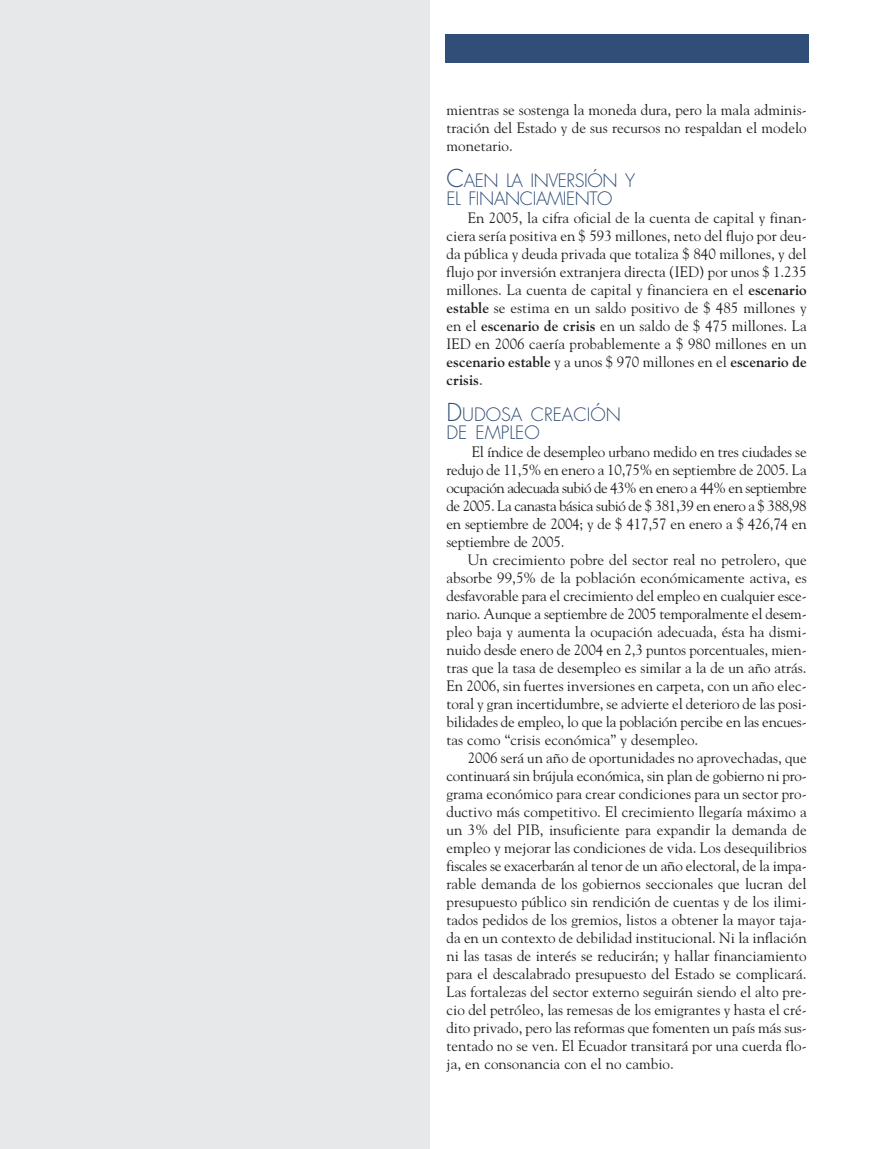
<style>
.page{position:relative;width:872px;height:1149px;background:#fff}
.page>*{position:absolute;margin:0;border:0;box-sizing:border-box;transform-origin:0 0}
.t1{font:300 18px/18px "Futura";letter-spacing:-.025em;color:#304e77}
.t2{font:300 18px/18px "Futura";color:#304e77}
.t3{font:15px/18px "Goudy";color:#231f20;text-align:justify}
.s1{font-size:24px}
.s2{font-weight:700}
</style>
<div class="page">
<div style="left:445px;top:34px;width:363px;height:29px;background:#304e77"></div>
<div style="left:0;top:0;width:430px;height:1148px;background:#e7e8e9"></div>
<p class="t3" style="left:446px;top:100px;width:362px">mientras se sostenga la moneda dura, pero la mala adminis&shy;tración del Estado y de sus recursos no respaldan el modelo monetario.</p>
<p class="t1" style="left:446px;top:172px;width:190px"><span class="s1">C</span>AEN LA INVERSIÓN Y<br>EL FINANCIAMIENTO</p>
<p class="t3" style="left:446px;top:208px;width:362px;text-indent:21px">En 2005, la cifra oficial de la cuenta de capital y finan&shy;ciera sería positiva en $ 593 millones, neto del flujo por deu&shy;da pública y deuda privada que totaliza $ 840 millones, y del flujo por inversión extranjera directa (IED) por unos $ 1.235 millones. La cuenta de capital y financiera en el <span class="s2">escenario estable</span> se estima en un saldo positivo de $ 485 millones y en el <span class="s2">escenario de crisis</span> en un saldo de $ 475 millones. La IED en 2006 caería probablemente a $ 980 millones en un <span class="s2">escenario estable</span> y a unos $ 970 millones en el <span class="s2">escenario de crisis</span>.</p>
<p class="t2" style="left:446px;top:406px;width:176px"><span class="s1">D</span>UDOSA CREACIÓN<br>DE EMPLEO</p>
<p class="t3" style="left:446px;top:442px;width:362px;text-indent:25px">El índice de desempleo urbano medido en tres ciudades se redujo de 11,5% en enero a 10,75% en septiembre de 2005. La ocupación adecuada subió de 43% en enero a 44% en septiembre de 2005. La canasta básica subió de $ 381,39 en enero a $ 388,98 en septiembre de 2004; y de $ 417,57 en enero a $ 426,74 en septiembre de 2005.</p>
<p class="t3" style="left:446px;top:550px;width:362px;text-indent:21px">Un crecimiento pobre del sector real no petrolero, que absorbe 99,5% de la población económicamente activa, es desfavorable para el crecimiento del empleo en cualquier esce&shy;nario. Aunque a septiembre de 2005 temporalmente el desem&shy;pleo baja y aumenta la ocupación adecuada, ésta ha dismi&shy;nuido desde enero de 2004 en 2,3 puntos porcentuales, mien&shy;tras que la tasa de desempleo es similar a la de un año atrás.<br>En 2006, sin fuertes inversiones en carpeta, con un año elec&shy;toral y gran incertidumbre, se advierte el deterioro de las posi&shy;bilidades de empleo, lo que la población percibe en las encues&shy;tas como “crisis económica” y desempleo.</p>
<p class="t3" style="left:446px;top:748px;width:362px;text-indent:21px">2006 será un año de oportunidades no aprovechadas, que continuará sin brújula económica, sin plan de gobierno ni pro&shy;grama económico para crear condiciones para un sector pro&shy;ductivo más competitivo. El crecimiento llegaría máximo a un 3% del PIB, insuficiente para expandir la demanda de empleo y mejorar las condiciones de vida. Los desequilibrios fiscales se exacerbarán al tenor de un año electoral, de la impa&shy;rable demanda de los gobiernos seccionales que lucran del presupuesto público sin rendición de cuentas y de los ilimi&shy;tados pedidos de los gremios, listos a obtener la mayor taja&shy;da en un contexto de debilidad institucional. Ni la inflación ni las tasas de interés se reducirán; y hallar financiamiento para el descalabrado presupuesto del Estado se complicará.<br>Las fortalezas del sector externo seguirán siendo el alto pre&shy;cio del petróleo, las remesas de los emigrantes y hasta el cré&shy;dito privado, pero las reformas que fomenten un país más sus&shy;tentado no se ven. El Ecuador transitará por una cuerda flo&shy;ja, en consonancia con el no cambio.</p>
</div>
